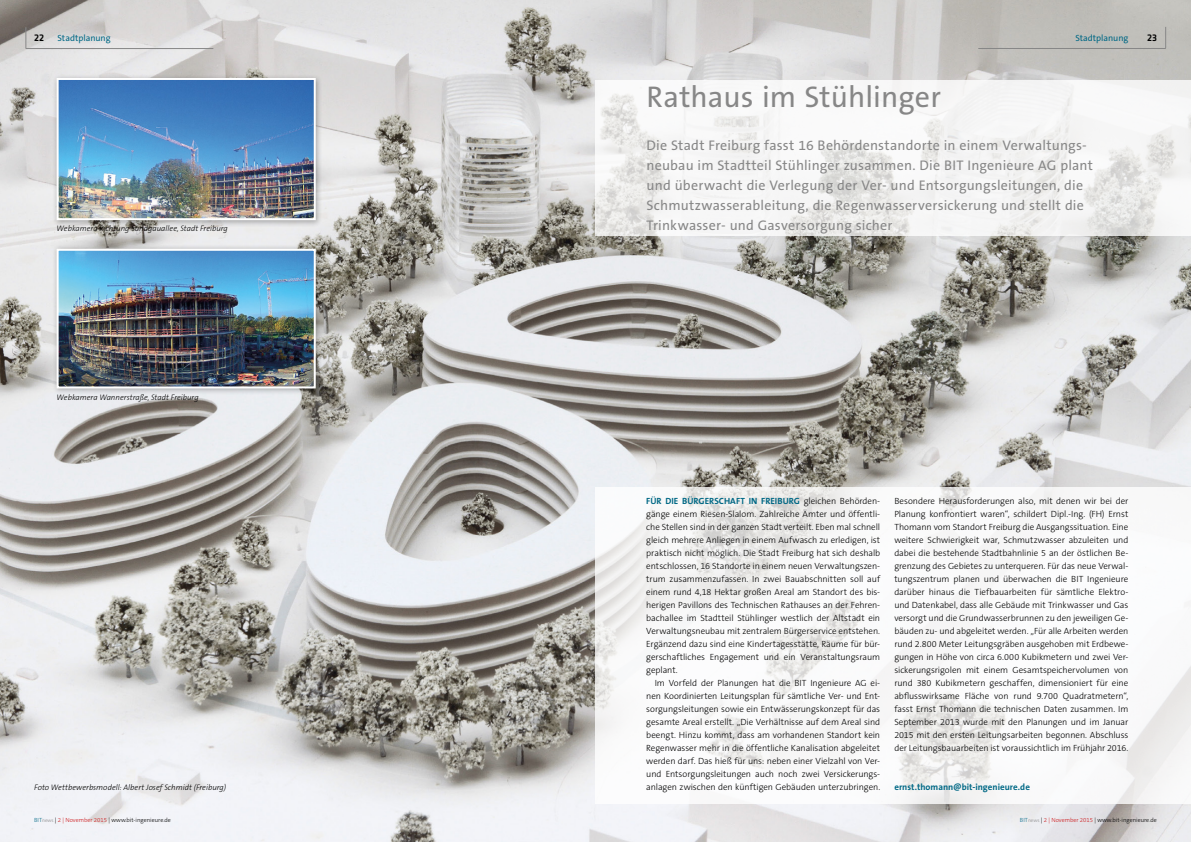
<style>
.page{position:relative;width:1191px;height:842px;background:#fff}
.page>*{position:absolute;margin:0;border:0;box-sizing:border-box;transform-origin:0 0}
.t1{font:30px "The Sans B5 Plain";letter-spacing:.005em;color:#878787}
.t2{font:14px/20px "The Sans B5 Plain";letter-spacing:.015em;color:#878787}
.t3{font:500 10px "Klavika";color:#000}
.t4{font:300 9px/13px "The Sans B3";letter-spacing:-.01em;color:#000;text-align:justify}
.t5{font:700 9px "The Sans B7";letter-spacing:.005em;color:#006885}
.t6{font:9px "The Sans B5 Plain";letter-spacing:-.005em;color:#006885}
.t7{font:italic 300 8px "The Sans B3";color:#000}
.t8{font:300 6px "The Sans B3";color:#000}
.s1{font-family:"The Sans B3";font-weight:300;color:#000}
.s2{color:#006885}
.s3{font-size:5px;color:#878787}
.s4{color:#cd171a}
</style>
<div class="page">
<img style="left:0;top:0;width:1191px;height:842px">
<svg style="left:595px;top:81px;width:596px;height:155px;fill:#f5f5f5"></svg>
<div style="left:595px;top:488px;width:596px;height:316px;background:#fff"></div>
<hr style="left:26px;top:48px;width:187px;height:1px;background:#878787">
<svg style="left:26px;top:27px;width:1px;height:21px"></svg>
<hr style="left:978px;top:48px;width:187px;height:1px;background:#878787">
<svg style="left:1165px;top:27px;width:1px;height:21px"></svg>
<div style="left:52px;top:244px;width:271px;height:151px;background:#000;opacity:.3"></div>
<img style="left:60px;top:252px;width:253px;height:133px">
<div style="left:57px;top:249px;width:259px;height:139px;border:2px solid #fff"></div>
<div style="left:52px;top:74px;width:271px;height:153px;background:#000;opacity:.3"></div>
<img style="left:60px;top:81px;width:253px;height:136px">
<div style="left:57px;top:78px;width:259px;height:142px;border:2px solid #fff"></div>
<p class="t3" style="left:34px;top:32px;width:12px">22</p>
<p class="t3" style="left:1147px;top:32px;width:11px">23</p>
<p class="t6" style="left:58px;top:34px;width:54px">Stadtplanung</p>
<p class="t6" style="left:1075px;top:34px;width:54px">Stadtplanung</p>
<p class="t7" style="left:57px;top:224px;width:173px">Webkamera Richtung Sundgauallee, Stadt Freiburg</p>
<p class="t7" style="left:57px;top:393px;width:143px">Webkamera Wannerstraße, Stadt Freiburg</p>
<p class="t7" style="left:34px;top:783px;width:193px">Foto Wettbewerbsmodell: Albert Josef Schmidt (Freiburg)</p>
<h1 class="t1" style="left:646px;top:81px;width:296px">Rathaus im Stühlinger</h1>
<p class="t2" style="left:646px;top:136px;width:448px">Die Stadt Freiburg fasst 16 Behördenstandorte in einem Verwaltungs&shy;neubau im Stadtteil Stühlinger zusammen. Die BIT Ingenieure AG plant und überwacht die Verlegung der Ver- und Entsorgungsleitungen, die Schmutzwasserableitung, die Regenwasserversickerung und stellt die Trinkwasser- und Gasversorgung sicher</p>
<p class="t5" style="left:646px;top:496px;width:235px">FÜR DIE BÜRGERSCHAFT IN FREIBURG <span class="s1">gleichen Behörden-</span></p>
<p class="t4" style="left:646px;top:508px;width:235px">gänge einem Riesen-Slalom. Zahlreiche Ämter und öffentli&shy;che Stellen sind in der ganzen Stadt verteilt. Eben mal schnell gleich mehrere Anliegen in einem Aufwasch zu erledigen, ist praktisch nicht möglich. Die Stadt Freiburg hat sich deshalb entschlossen, 16 Standorte in einem neuen Verwaltungszen&shy;trum zusammenzufassen. In zwei Bauabschnitten soll auf einem rund 4,18 Hektar großen Areal am Standort des bis&shy;herigen Pavillons des Technischen Rathauses an der Fehren&shy;bachallee im Stadtteil Stühlinger westlich der Altstadt ein Verwaltungsneubau mit zentralem Bürgerservice entstehen.<br>Ergänzend dazu sind eine Kindertagesstätte, Räume für bür&shy;gerschaftliches Engagement und ein Veranstaltungsraum geplant.</p>
<p class="t4" style="left:646px;top:677px;width:235px;text-indent:9px">Im Vorfeld der Planungen hat die BIT Ingenieure AG ei&shy;nen Koordinierten Leitungsplan für sämtliche Ver- und Ent&shy;sorgungsleitungen sowie ein Entwässerungskonzept für das gesamte Areal erstellt. „Die Verhältnisse auf dem Areal sind beengt. Hinzu kommt, dass am vorhandenen Standort kein Regenwasser mehr in die öffentliche Kanalisation abgeleitet werden darf. Das hieß für uns: neben einer Vielzahl von Ver&shy;und Entsorgungsleitungen auch noch zwei Versickerungs&shy;anlagen zwischen den künftigen Gebäuden unterzubringen.</p>
<p class="t4" style="left:894px;top:495px;width:235px">Besondere Herausforderungen also, mit denen wir bei der Planung konfrontiert waren“, schildert Dipl.-Ing. (FH) Ernst Thomann vom Standort Freiburg die Ausgangssituation. Eine weitere Schwierigkeit war, Schmutzwasser abzuleiten und dabei die bestehende Stadtbahnlinie 5 an der östlichen Be&shy;grenzung des Gebietes zu unterqueren. Für das neue Verwal&shy;tungszentrum planen und überwachen die BIT Ingenieure darüber hinaus die Tiefbauarbeiten für sämtliche Elektro&shy;und Datenkabel, dass alle Gebäude mit Trinkwasser und Gas versorgt und die Grundwasserbrunnen zu den jeweiligen Ge&shy;bäuden zu- und abgeleitet werden. „Für alle Arbeiten werden rund 2.800 Meter Leitungsgräben ausgehoben mit Erdbewe&shy;gungen in Höhe von circa 6.000 Kubikmetern und zwei Ver&shy;sickerungsrigolen mit einem Gesamtspeichervolumen von rund 380 Kubikmetern geschaffen, dimensioniert für eine abflusswirksame Fläche von rund 9.700 Quadratmetern“, fasst Ernst Thomann die technischen Daten zusammen. Im September 2013 wurde mit den Planungen und im Januar 2015 mit den ersten Leitungsarbeiten begonnen. Abschluss der Leitungsbauarbeiten ist voraussichtlich im Frühjahr 2016.</p>
<p class="t5" style="left:894px;top:782px;width:137px">ernst.thomann@bit-ingenieure.de</p>
<p class="t8" style="left:34px;top:817px;width:138px"><span class="s2">BIT</span><span class="s3">news</span> | <span class="s4">2 | November 2015</span> | www.bit-ingenieure.de</p>
<p class="t8" style="left:1020px;top:817px;width:138px"><span class="s2">BIT</span><span class="s3">news</span> | <span class="s4">2 | November 2015</span> | www.bit-ingenieure.de</p>
</div>
